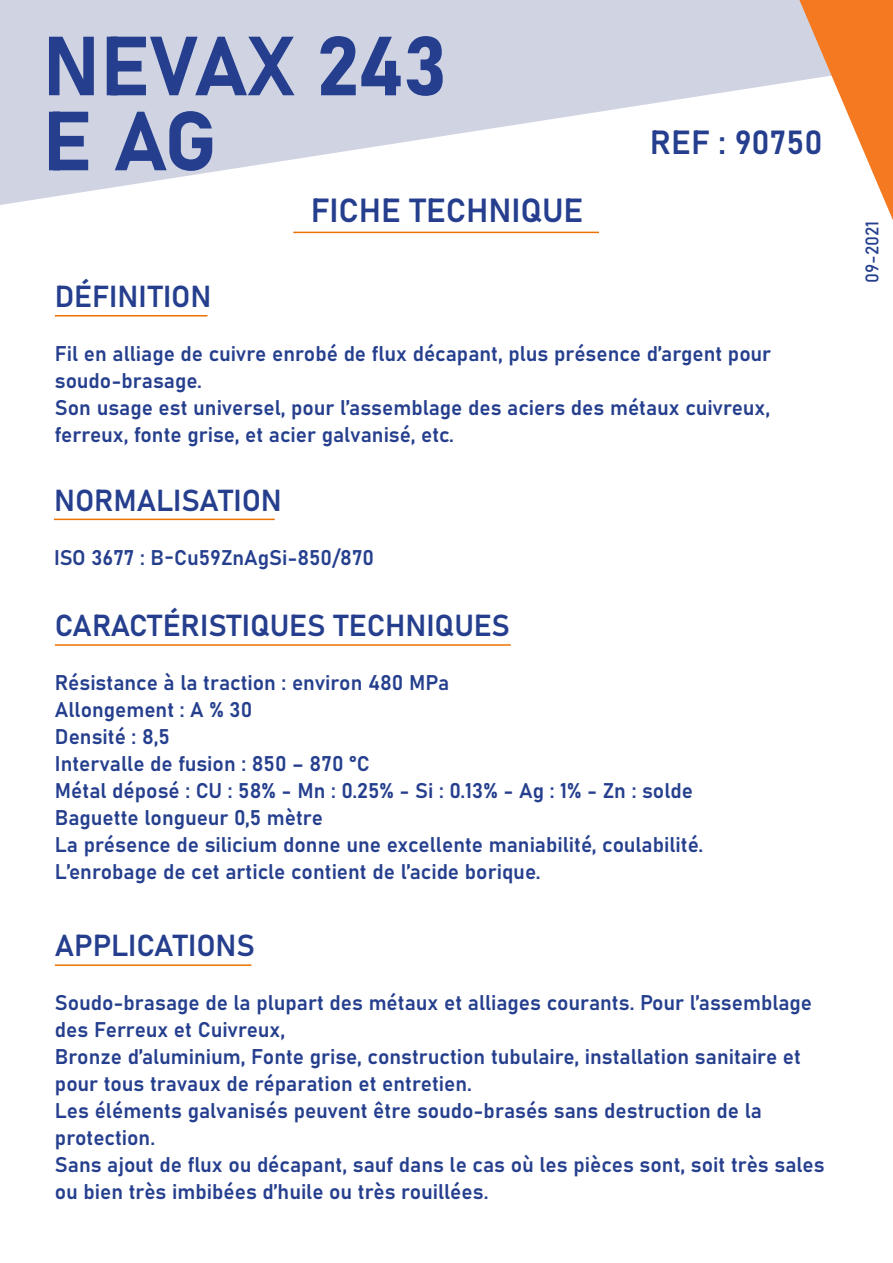
<style>
.page{position:relative;width:893px;height:1263px;background:#fff}
.page>*{position:absolute;margin:0;border:0;box-sizing:border-box;transform-origin:0 0}
.t1{font:82.5px/75px "Bahnschrift";color:#253f8e}
.t2{font:33px "Bahnschrift";color:#253f8e}
.t3{font:30px "Bahnschrift";color:#253f8e}
.t4{font:21px/27px "Bahnschrift";color:#253f8e}
.t5{font:18px "Bahnschrift";color:#253f8e}
</style>
<div class="page">
<svg style="left:0;top:0;width:799px;height:205px;fill:#cfd3e2"></svg>
<svg style="left:799px;top:0;width:94px;height:220px"></svg>
<hr style="left:293px;top:232px;width:306px;height:1px;background:#ee7202">
<hr style="left:55px;top:315px;width:152px;height:1px;background:#ee7202">
<hr style="left:54px;top:519px;width:221px;height:1px;background:#ee7202">
<hr style="left:55px;top:644px;width:456px;height:2px;background:#ee7202">
<hr style="left:55px;top:964px;width:196px;height:2px;background:#ee7202">
<p class="t1" style="left:43px;top:23px;width:406px">NEVAX 243<br>E AG</p>
<p class="t2" style="left:311px;top:185px;width:274px">FICHE TECHNIQUE</p>
<p class="t2" style="left:650px;top:117px;width:174px">REF : 90750</p>
<p class="t3" style="left:55px;top:274px;width:158px">DÉFINITION</p>
<p class="t4" style="left:55px;top:339px;width:718px">Fil en alliage de cuivre enrobé de flux décapant, plus présence d’argent pour</p>
<p class="t4" style="left:55px;top:366px;width:149px">soudo-brasage.</p>
<p class="t4" style="left:55px;top:393px;width:717px">Son usage est universel, pour l’assemblage des aciers des métaux cuivreux,</p>
<p class="t4" style="left:55px;top:420px;width:401px">ferreux, fonte grise, et acier galvanisé, etc.</p>
<p class="t3" style="left:54px;top:477px;width:229px">NORMALISATION</p>
<p class="t4" style="left:54px;top:542px;width:322px">ISO 3677 : B-Cu59ZnAgSi-850/870</p>
<p class="t3" style="left:55px;top:603px;width:457px">CARACTÉRISTIQUES TECHNIQUES</p>
<p class="t4" style="left:55px;top:668px;width:396px">Résistance à la traction : environ 480 MPa</p>
<p class="t4" style="left:55px;top:695px;width:199px">Allongement : A % 30</p>
<p class="t4" style="left:55px;top:722px;width:117px">Densité : 8,5</p>
<p class="t4" style="left:55px;top:749px;width:316px">Intervalle de fusion : 850 – 870 °C</p>
<p class="t4" style="left:55px;top:776px;width:640px">Métal déposé : CU : 58% - Mn : 0.25% - Si : 0.13% - Ag : 1% - Zn : solde</p>
<p class="t4" style="left:55px;top:803px;width:270px">Baguette longueur 0,5 mètre</p>
<p class="t4" style="left:55px;top:830px;width:650px">La présence de silicium donne une excellente maniabilité, coulabilité.</p>
<p class="t4" style="left:55px;top:857px;width:487px">L’enrobage de cet article contient de l’acide borique.</p>
<p class="t3" style="left:55px;top:923px;width:201px">APPLICATIONS</p>
<p class="t4" style="left:55px;top:988px;width:759px">Soudo-brasage de la plupart des métaux et alliages courants. Pour l’assemblage des Ferreux et Cuivreux,</p>
<p class="t4" style="left:55px;top:1042px;width:748px">Bronze d’aluminium, Fonte grise, construction tubulaire, installation sanitaire et pour tous travaux de réparation et entretien.</p>
<p class="t4" style="left:55px;top:1096px;width:708px">Les éléments galvanisés peuvent être soudo-brasés sans destruction de la</p>
<p class="t4" style="left:55px;top:1123px;width:102px">protection.</p>
<p class="t4" style="left:55px;top:1150px;width:771px">Sans ajout de flux ou décapant, sauf dans le cas où les pièces sont, soit très sales ou bien très imbibées d’huile ou très rouillées.</p>
<p class="t5" style="left:859px;top:283px;width:64px;rotate:-90deg">09-2021</p>
</div>
